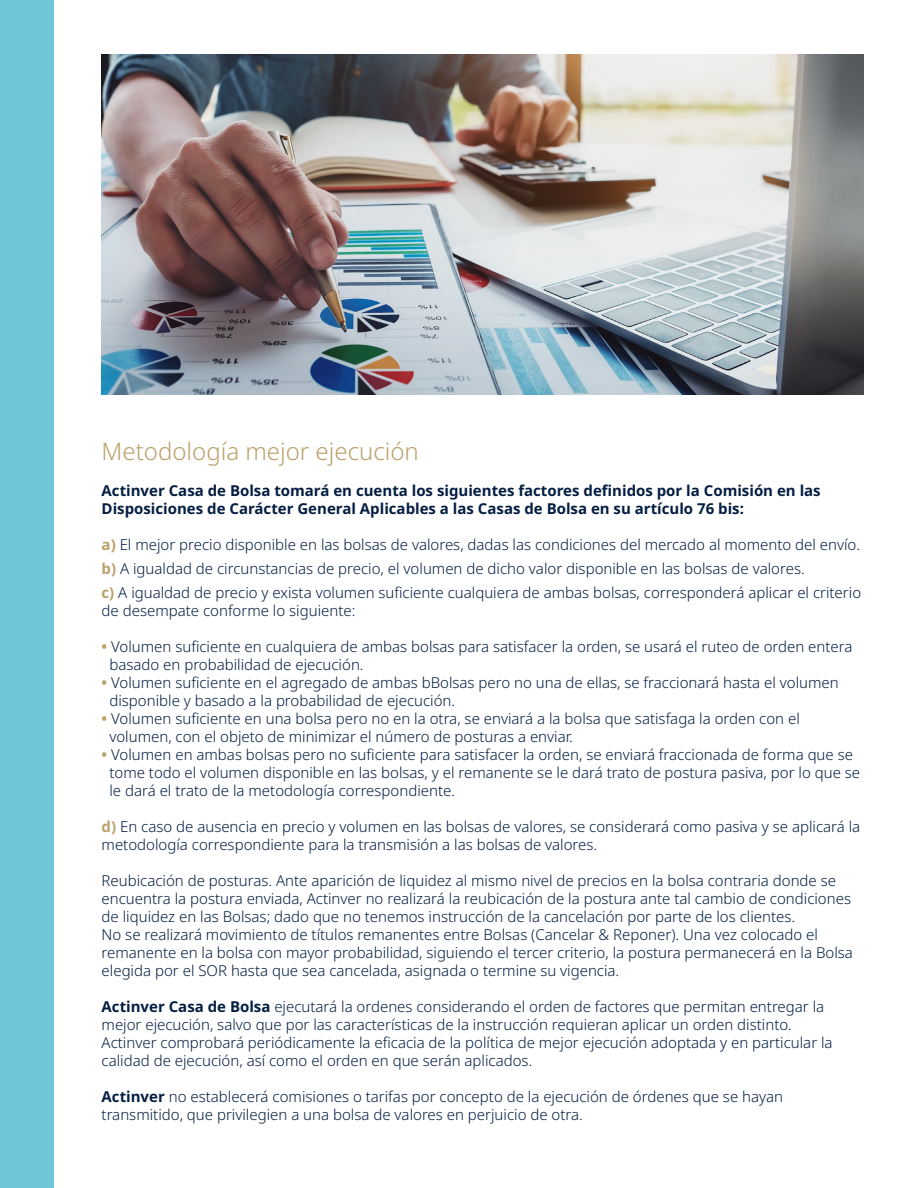
<style>
.page{position:relative;width:918px;height:1188px;background:#fff}
.page>*{position:absolute;margin:0;border:0;box-sizing:border-box;transform-origin:0 0}
.t1{font:300 24px "Noto Sans";color:#bba16a}
.t2{font:300 15px/18px "Noto Sans";color:#041e42}
.t3{font:700 15px/18px "Noto Sans";color:#041e42}
.s1{font-weight:700;color:#bba16a}
.s2{font-weight:700}
</style>
<div class="page">
<img style="left:102px;top:55px;width:762px;height:340px">
<div style="left:0;top:0;width:54px;height:1188px;background:#6ec6d6"></div>
<p class="t1" style="left:102px;top:437px;width:319px">Metodología mejor ejecución</p>
<p class="t3" style="left:102px;top:482px;width:721px">Actinver Casa de Bolsa tomará en cuenta los siguientes factores definidos por la Comisión en las<br>Disposiciones de Carácter General Aplicables a las Casas de Bolsa en su artículo 76 bis:</p>
<p class="t2" style="left:102px;top:536px;width:760px"><span class="s1">a)</span> El mejor precio disponible en las bolsas de valores, dadas las condiciones del mercado al momento del envío.</p>
<p class="t2" style="left:102px;top:560px;width:705px"><span class="s1">b)</span> A igualdad de circunstancias de precio, el volumen de dicho valor disponible en las bolsas de valores.</p>
<p class="t2" style="left:102px;top:584px;width:761px"><span class="s1">c)</span> A igualdad de precio y exista volumen suficiente cualquiera de ambas bolsas, corresponderá aplicar el criterio de desempate conforme lo siguiente:</p>
<p class="t2" style="left:109px;top:638px;width:745px;text-indent:-8px"><span class="s1">•</span> Volumen suficiente en cualquiera de ambas bolsas para satisfacer la orden, se usará el ruteo de orden entera basado en probabilidad de ejecución.</p>
<p class="t2" style="left:109px;top:674px;width:731px;text-indent:-8px"><span class="s1">•</span> Volumen suficiente en el agregado de ambas bBolsas pero no una de ellas, se fraccionará hasta el volumen disponible y basado a la probabilidad de ejecución.</p>
<p class="t2" style="left:109px;top:710px;width:692px;text-indent:-8px"><span class="s1">•</span> Volumen suficiente en una bolsa pero no en la otra, se enviará a la bolsa que satisfaga la orden con el volumen, con el objeto de minimizar el número de posturas a enviar.</p>
<p class="t2" style="left:109px;top:746px;width:752px;text-indent:-8px"><span class="s1">•</span> Volumen en ambas bolsas pero no suficiente para satisfacer la orden, se enviará fraccionada de forma que se tome todo el volumen disponible en las bolsas, y el remanente se le dará trato de postura pasiva, por lo que se le dará el trato de la metodología correspondiente.</p>
<p class="t2" style="left:102px;top:818px;width:760px"><span class="s1">d)</span> En caso de ausencia en precio y volumen en las bolsas de valores, se considerará como pasiva y se aplicará la metodología correspondiente para la transmisión a las bolsas de valores.</p>
<p class="t2" style="left:102px;top:872px;width:751px">Reubicación de posturas. Ante aparición de liquidez al mismo nivel de precios en la bolsa contraria donde se encuentra la postura enviada, Actinver no realizará la reubicación de la postura ante tal cambio de condiciones de liquidez en las Bolsas; dado que no tenemos instrucción de la cancelación por parte de los clientes.</p>
<p class="t2" style="left:102px;top:926px;width:753px">No se realizará movimiento de títulos remanentes entre Bolsas (Cancelar &amp; Reponer). Una vez colocado el remanente en la bolsa con mayor probabilidad, siguiendo el tercer criterio, la postura permanecerá en la Bolsa elegida por el SOR hasta que sea cancelada, asignada o termine su vigencia.</p>
<p class="t2" style="left:102px;top:998px;width:724px"><span class="s2">Actinver Casa de Bolsa</span> ejecutará la ordenes considerando el orden de factores que permitan entregar la mejor ejecución, salvo que por las características de la instrucción requieran aplicar un orden distinto.</p>
<p class="t2" style="left:102px;top:1034px;width:733px">Actinver comprobará periódicamente la eficacia de la política de mejor ejecución adoptada y en particular la calidad de ejecución, así como el orden en que serán aplicados.</p>
<p class="t2" style="left:102px;top:1088px;width:683px"><span class="s2">Actinver</span> no establecerá comisiones o tarifas por concepto de la ejecución de órdenes que se hayan transmitido, que privilegien a una bolsa de valores en perjuicio de otra.</p>
</div>
